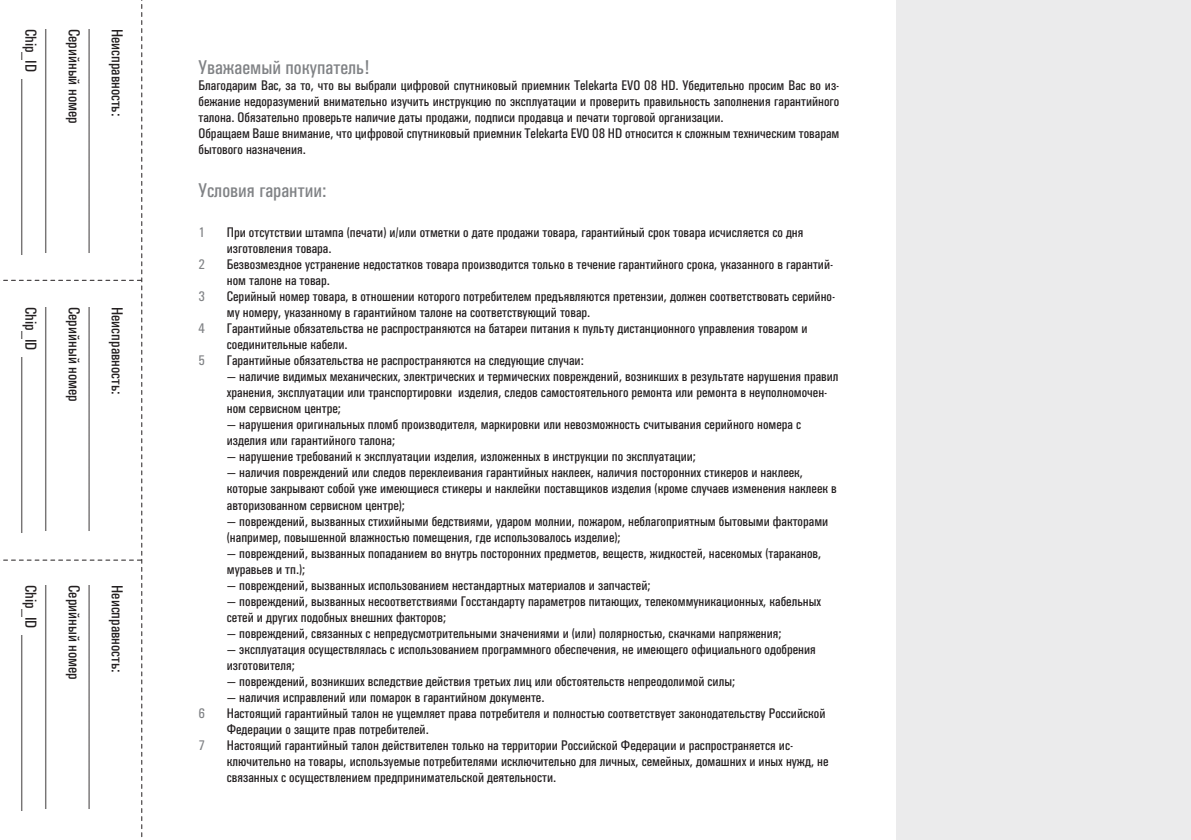
<style>
.page{position:relative;width:1191px;height:840px;background:#fff}
.page>*{position:absolute;margin:0;border:0;box-sizing:border-box;transform-origin:0 0}
.t1{font:20px "Univers Cond C";color:#808285}
.t2{font:16px "Univers Cond C";color:#231f20}
.t3{font:14px/16px "Univers Cond C";color:#231f20}
.t4{font:14px "Univers Cond C";color:#808285}
</style>
<div class="page">
<div style="left:896px;top:0;width:295px;height:839px;background:#ebebec"></div>
<svg style="left:3px;top:0;width:139px;height:838px"></svg>
<p class="t2" style="left:40px;top:29px;width:227px;rotate:90deg">Chip_ID ______________________</p>
<p class="t2" style="left:64px;top:29px;width:225px;rotate:90deg">____________________________</p>
<p class="t2" style="left:83px;top:29px;width:96px;rotate:90deg">Серийный номер</p>
<p class="t2" style="left:107px;top:29px;width:225px;rotate:90deg">____________________________</p>
<p class="t2" style="left:126px;top:29px;width:89px;rotate:90deg">Неисправность:</p>
<p class="t2" style="left:40px;top:307px;width:227px;rotate:90deg">Chip_ID ______________________</p>
<p class="t2" style="left:64px;top:307px;width:225px;rotate:90deg">____________________________</p>
<p class="t2" style="left:83px;top:307px;width:96px;rotate:90deg">Серийный номер</p>
<p class="t2" style="left:107px;top:307px;width:225px;rotate:90deg">____________________________</p>
<p class="t2" style="left:126px;top:307px;width:89px;rotate:90deg">Неисправность:</p>
<p class="t2" style="left:40px;top:584px;width:227px;rotate:90deg">Chip_ID ______________________</p>
<p class="t2" style="left:64px;top:584px;width:225px;rotate:90deg">____________________________</p>
<p class="t2" style="left:83px;top:584px;width:96px;rotate:90deg">Серийный номер</p>
<p class="t2" style="left:107px;top:584px;width:225px;rotate:90deg">____________________________</p>
<p class="t2" style="left:126px;top:584px;width:89px;rotate:90deg">Неисправность:</p>
<h1 class="t1" style="left:198px;top:56px;width:173px">Уважаемый покупатель!</h1>
<p class="t3" style="left:198px;top:77px;width:642px">Благодарим Вас, за то, что вы выбрали цифровой спутниковый приемник Telekarta EVO 08 HD. Убедительно просим Вас во из&shy;бежание недоразумений внимательно изучить инструкцию по эксплуатации и проверить правильность заполнения гарантийного талона. Обязательно проверьте наличие даты продажи, подписи продавца и печати торговой организации.<br>Обращаем Ваше внимание, что цифровой спутниковый приемник Telekarta EVO 08 HD относится к сложным техническим товарам бытового назначения.</p>
<h1 class="t1" style="left:198px;top:179px;width:129px">Условия гарантии:</h1>
<p class="t4" style="left:198px;top:224px;width:8px">1</p>
<p class="t3" style="left:227px;top:224px;width:578px">При отсутствии штампа (печати) и/или отметки о дате продажи товара, гарантийный срок товара исчисляется со дня изготовления товара.</p>
<p class="t4" style="left:198px;top:256px;width:8px">2</p>
<p class="t3" style="left:227px;top:256px;width:608px">Безвозмездное устранение недостатков товара производится только в течение гарантийного срока, указанного в гарантий&shy;ном талоне на товар.</p>
<p class="t4" style="left:198px;top:288px;width:8px">3</p>
<p class="t3" style="left:227px;top:288px;width:610px">Серийный номер товара, в отношении которого потребителем предъявляются претензии, должен соответствовать серийно&shy;му номеру, указанному в гарантийном талоне на соответствующий товар.</p>
<p class="t4" style="left:198px;top:320px;width:8px">4</p>
<p class="t3" style="left:227px;top:320px;width:582px">Гарантийные обязательства не распространяются на батареи питания к пульту дистанционного управления товаром и соединительные кабели.</p>
<p class="t4" style="left:198px;top:352px;width:8px">5</p>
<p class="t3" style="left:227px;top:352px;width:358px">Гарантийные обязательства не распространяются на следующие случаи:</p>
<p class="t3" style="left:227px;top:368px;width:613px">— наличие видимых механических, электрических и термических повреждений, возникших в результате нарушения правил хранения, эксплуатации или транспортировки изделия, следов самостоятельного ремонта или ремонта в неуполномочен&shy;ном сервисном центре;</p>
<p class="t3" style="left:227px;top:416px;width:576px">— нарушения оригинальных пломб производителя, маркировки или невозможность считывания серийного номера с изделия или гарантийного талона;</p>
<p class="t3" style="left:227px;top:448px;width:471px">— нарушение требований к эксплуатации изделия, изложенных в инструкции по эксплуатации;</p>
<p class="t3" style="left:227px;top:464px;width:611px">— наличия повреждений или следов переклеивания гарантийных наклеек, наличия посторонних стикеров и наклеек, которые закрывают собой уже имеющиеся стикеры и наклейки поставщиков изделия (кроме случаев изменения наклеек в авторизованном сервисном центре);</p>
<p class="t3" style="left:227px;top:512px;width:603px">— повреждений, вызванных стихийными бедствиями, ударом молнии, пожаром, неблагоприятным бытовыми факторами (например, повышенной влажностью помещения, где использовалось изделие);</p>
<p class="t3" style="left:227px;top:544px;width:596px">— повреждений, вызванных попаданием во внутрь посторонних предметов, веществ, жидкостей, насекомых (тараканов, муравьев и тп.);</p>
<p class="t3" style="left:227px;top:576px;width:425px">— повреждений, вызванных использованием нестандартных материалов и запчастей;</p>
<p class="t3" style="left:227px;top:592px;width:595px">— повреждений, вызванных несоответствиями Госстандарту параметров питающих, телекоммуникационных, кабельных сетей и других подобных внешних факторов;</p>
<p class="t3" style="left:227px;top:624px;width:556px">— повреждений, связанных с непредусмотрительными значениями и (или) полярностью, скачками напряжения;</p>
<p class="t3" style="left:227px;top:640px;width:590px">— эксплуатация осуществлялась с использованием программного обеспечения, не имеющего официального одобрения изготовителя;</p>
<p class="t3" style="left:227px;top:672px;width:510px">— повреждений, возникших вследствие действия третьих лиц или обстоятельств непреодолимой силы;</p>
<p class="t3" style="left:227px;top:688px;width:319px">— наличия исправлений или помарок в гарантийном документе.</p>
<p class="t4" style="left:198px;top:705px;width:8px">6</p>
<p class="t3" style="left:227px;top:704px;width:600px">Настоящий гарантийный талон не ущемляет права потребителя и полностью соответствует законодательству Российской<br>Федерации о защите прав потребителей.</p>
<p class="t4" style="left:198px;top:737px;width:8px">7</p>
<p class="t3" style="left:227px;top:736px;width:603px">Настоящий гарантийный талон действителен только на территории Российской Федерации и распространяется ис&shy;ключительно на товары, используемые потребителями исключительно для личных, семейных, домашних и иных нужд, не связанных с осуществлением предпринимательской деятельности.</p>
</div>
